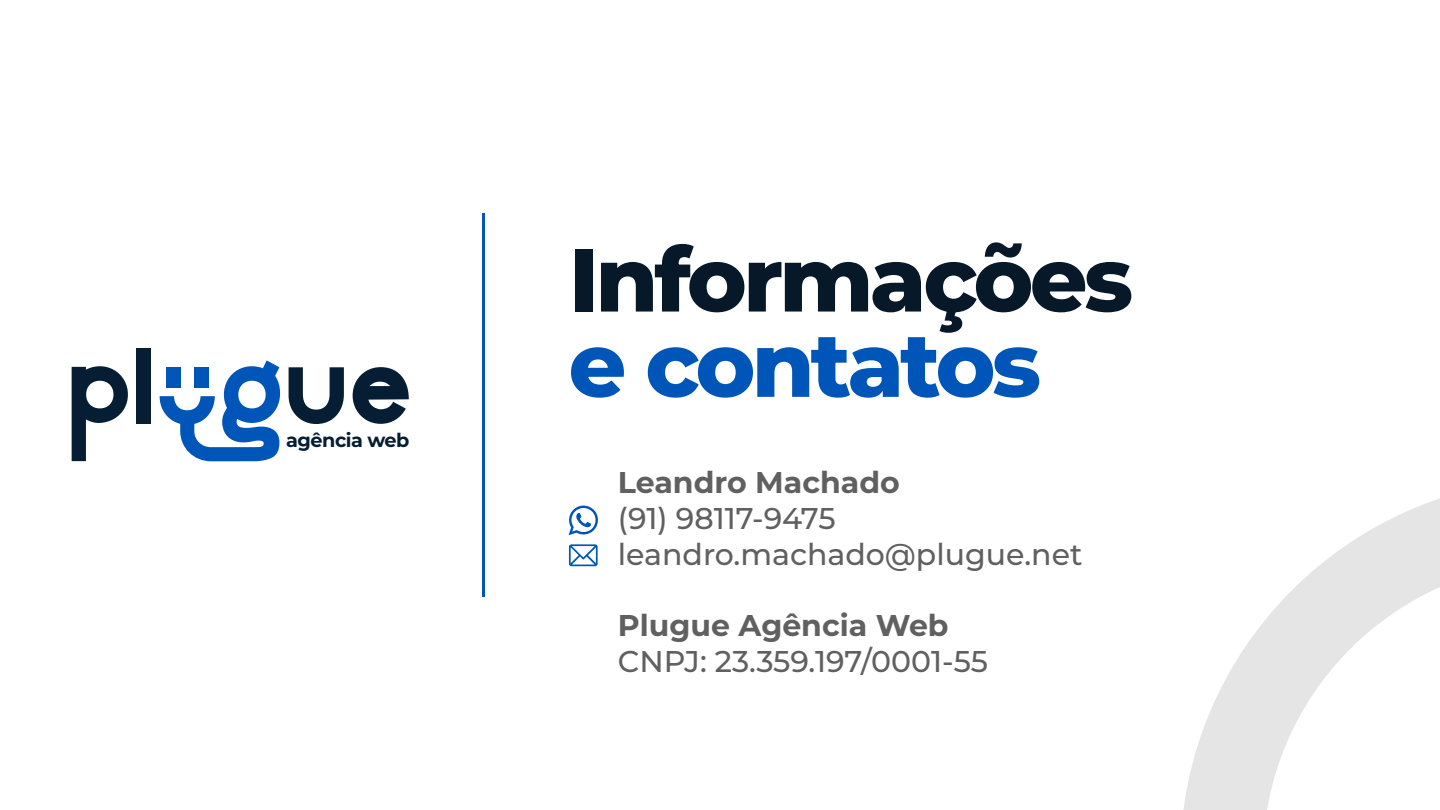
<style>
.page{position:relative;width:1440px;height:810px;background:#fff}
.page>*{position:absolute;margin:0;border:0;box-sizing:border-box;transform-origin:0 0}
.t1{font:800 90px "Montserrat";letter-spacing:-.04em;color:#071828}
.t2{font:800 90px "Montserrat";letter-spacing:-.04em;color:#0055b8}
.t3{font:500 30px/36px "Montserrat";color:#606060}
.t4{font:700 30px "Montserrat";color:#606060}
.t5{font:700 19.2px "Montserrat";letter-spacing:-.025em;color:#051e33}
</style>
<div class="page">
<svg style="left:569px;top:506px;width:29px;height:29px"></svg>
<svg style="left:569px;top:544px;width:29px;height:22px"></svg>
<hr style="left:482px;top:213px;width:3px;height:384px;background:#0055b8">
<svg style="left:72px;top:366px;width:56px;height:95px"></svg>
<div style="left:137px;top:349px;width:14px;height:75px;background:#051e33"></div>
<svg style="left:289px;top:367px;width:55px;height:57px"></svg>
<svg style="left:353px;top:367px;width:56px;height:57px"></svg>
<svg style="left:160px;top:360px;width:120px;height:101px"></svg>
<svg style="left:1183px;top:498px;width:257px;height:312px"></svg>
<p class="t5" style="left:286px;top:428px;width:125px">agência web</p>
<h1 class="t1" style="left:569px;top:220px;width:566px">Informações</h1>
<h1 class="t2" style="left:569px;top:305px;width:474px">e contatos</h1>
<p class="t4" style="left:618px;top:462px;width:284px">Leandro Machado</p>
<p class="t3" style="left:618px;top:500px;width:466px">(91) 98117-9475 leandro.machado@plugue.net</p>
<p class="t4" style="left:618px;top:606px;width:332px">Plugue Agência Web</p>
<p class="t3" style="left:618px;top:643px;width:372px">CNPJ: 23.359.197/0001-55</p>
</div>
